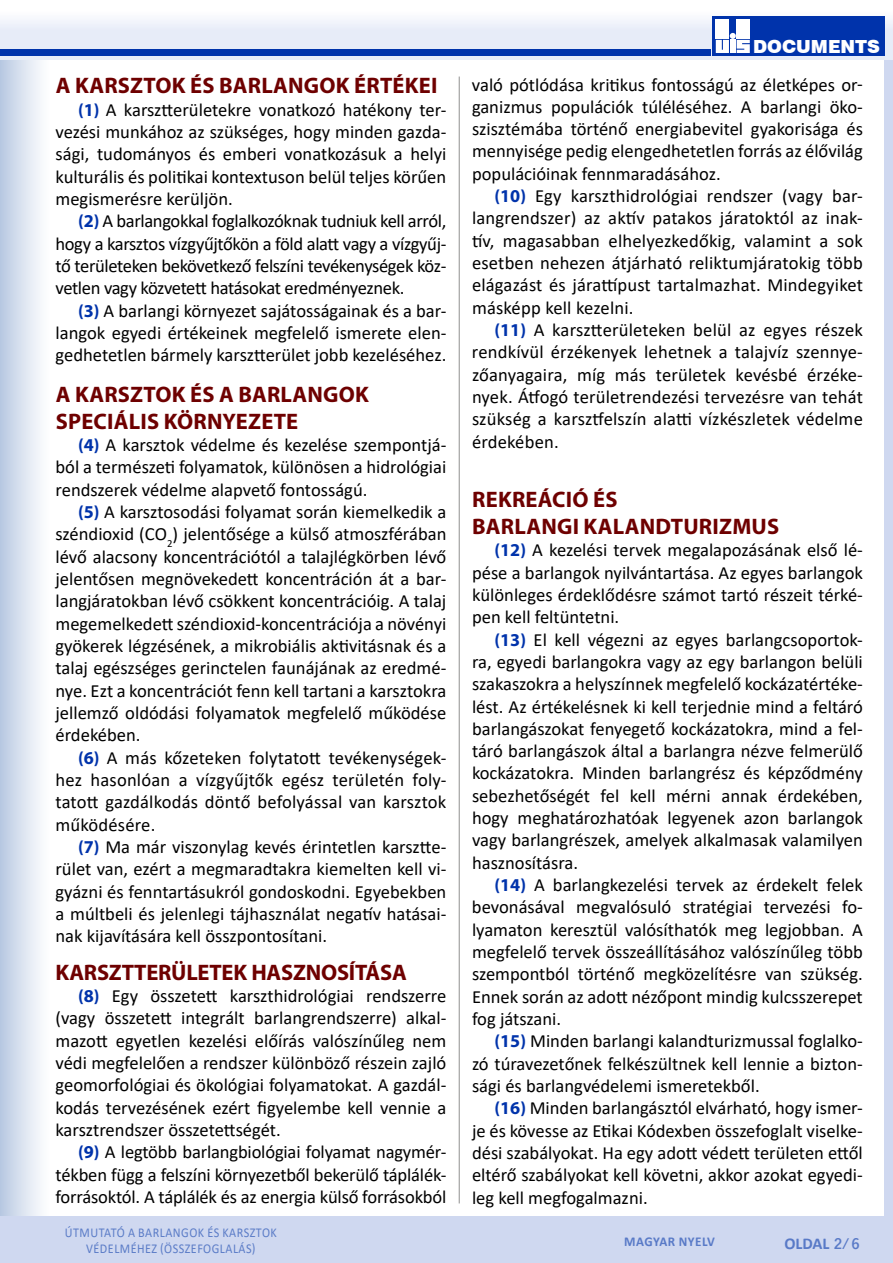
<style>
.page{position:relative;width:893px;height:1263px;background:#fff}
.page>*{position:absolute;margin:0;border:0;box-sizing:border-box;transform-origin:0 0}
.t1{font:700 22.5px/27px "Myriad Pro";letter-spacing:.01em;color:#6e0000}
.t2{font:700 22.5px "Myriad Pro";letter-spacing:-.01em;color:#6e0000}
.t3{font:18.6px/22.4px "Calibri";color:#000;text-align:justify}
.t4{font:900 18px "Swiss 721 BT";color:#fff}
.t5{font:700 16.5px "Calibri";color:#597ac7}
.t6{font:13.5px/16.2px "Calibri";letter-spacing:.04em;color:#5b7cc7;text-align:center;scale:.9 1}
.t7{font:700 13.5px "Calibri";letter-spacing:.04em;color:#597ac7}
.s1{font-family:"Myriad Pro";font-weight:700;font-size:18.15px;color:#0033ab}
.s2{font-family:"Hamburg";font-weight:500;font-size:15px}
</style>
<div class="page">
<div style="left:0;top:59px;width:51px;height:1158px;background:linear-gradient(to right,#bacae3,#fff)"></div>
<div style="left:0;top:1217px;width:893px;height:46px;background:#cfd8f0"></div>
<div style="left:885px;top:59px;width:8px;height:1159px;background:#cfd8f0"></div>
<svg style="left:0;top:16px;width:893px;height:43px"></svg>
<div style="left:0;top:49px;width:710px;height:7px;background:#0033ab"></div>
<div style="left:712px;top:16px;width:172px;height:40px;background:#0033ab"></div>
<div style="left:716px;top:19px;width:13px;height:20px;background:#fff"></div>
<svg style="left:716px;top:33px;width:34px;height:20px"></svg>
<div style="left:737px;top:19px;width:13px;height:20px;background:#fff"></div>
<hr style="left:459px;top:77px;width:1px;height:1126px;background:#9d9d9c">
<p class="t1" style="left:56px;top:72px;width:383px">A KARSZTOK ÉS BARLANGOK ÉRTÉKEI</p>
<p class="t3" style="left:56px;top:98px;width:392px;text-indent:22px"><span class="s1">(1)</span> A karsztterületekre vonatkozó hatékony ter&shy;vezési munkához az szükséges, hogy minden gazda&shy;sági, tudományos és emberi vonatkozásuk a helyi kulturális és politikai kontextuson belül teljes körűen megismerésre kerüljön.</p>
<p class="t3" style="left:55px;top:210px;width:392px;text-indent:23px"><span class="s1">(2)</span> A barlangokkal foglalkozóknak tudniuk kell arról, hogy a karsztos vízgyűjtőkön a föld alatt vagy a vízgyűj&shy;tő területeken bekövetkező felszíni tevékenységek köz&shy;vetlen vagy közvetett hatásokat eredményeznek.</p>
<p class="t3" style="left:56px;top:299px;width:392px;text-indent:22px"><span class="s1">(3)</span> A barlangi környezet sajátosságainak és a bar&shy;langok egyedi értékeinek megfelelő ismerete elen&shy;gedhetetlen bármely karsztterület jobb kezeléséhez.</p>
<p class="t1" style="left:56px;top:380px;width:315px">A KARSZTOK ÉS A BARLANGOK<br>SPECIÁLIS KÖRNYEZETE</p>
<p class="t3" style="left:56px;top:433px;width:392px;text-indent:22px"><span class="s1">(4)</span> A karsztok védelme és kezelése szempontjá&shy;ból a természeti folyamatok, különösen a hidrológiai rendszerek védelme alapvető fontosságú.</p>
<p class="t3" style="left:55px;top:500px;width:392px;text-indent:23px"><span class="s1">(5)</span> A karsztosodási folyamat során kiemelkedik a széndioxid (CO<sub>2</sub>) jelentősége a külső atmoszférában lévő alacsony koncentrációtól a talajlégkörben lévő jelentősen megnövekedett koncentráción át a bar&shy;langjáratokban lévő csökkent koncentrációig. A talaj megemelkedett széndioxid-koncentrációja a növényi gyökerek légzésének, a mikrobiális aktivitásnak és a talaj egészséges gerinctelen faunájának az eredmé&shy;nye. Ezt a koncentrációt fenn kell tartani a karsztokra jellemző oldódási folyamatok megfelelő működése érdekében.</p>
<p class="t3" style="left:56px;top:746px;width:392px;text-indent:22px"><span class="s1">(6)</span> A más kőzeteken folytatott tevékenységek&shy;hez hasonlóan a vízgyűjtők egész területén foly&shy;tatott gazdálkodás döntő befolyással van karsztok működésére.</p>
<p class="t3" style="left:56px;top:835px;width:392px;text-indent:22px"><span class="s1">(7)</span> Ma már viszonylag kevés érintetlen karsztte&shy;rület van, ezért a megmaradtakra kiemelten kell vi&shy;gyázni és fenntartásukról gondoskodni. Egyebekben a múltbeli és jelenlegi tájhasználat negatív hatásai&shy;nak kijavítására kell összpontosítani.</p>
<p class="t2" style="left:56px;top:957px;width:353px">KARSZTTERÜLETEK HASZNOSÍTÁSA</p>
<p class="t3" style="left:56px;top:984px;width:392px;text-indent:22px"><span class="s1">(8)</span> Egy összetett karszthidrológiai rendszerre (vagy összetett integrált barlangrendszerre) alkal&shy;mazott egyetlen kezelési előírás valószínűleg nem védi megfelelően a rendszer különböző részein zajló geomorfológiai és ökológiai folyamatokat. A gazdál&shy;kodás tervezésének ezért figyelembe kell vennie a karsztrendszer összetettségét.</p>
<p class="t3" style="left:56px;top:1140px;width:392px;text-indent:22px"><span class="s1">(9)</span> A legtöbb barlangbiológiai folyamat nagymér&shy;tékben függ a felszíni környezetből bekerülő táplálék&shy;forrásoktól. A táplálék és az energia külső forrásokból</p>
<p class="t6" style="left:65px;top:1224px;width:237px">ÚTMUTATÓ A BARLANGOK ÉS KARSZTOK<br>VÉDELMÉHEZ (ÖSSZEFOGLALÁS)</p>
<p class="t4" style="left:753px;top:36px;width:129px">DOCUMENTS</p>
<p class="t3" style="left:472px;top:73px;width:392px">való pótlódása kritikus fontosságú az életképes or&shy;ganizmus populációk túléléséhez. A barlangi öko&shy;szisztémába történő energiabevitel gyakorisága és mennyisége pedig elengedhetetlen forrás az élővilág populációinak fennmaradásához.</p>
<p class="t3" style="left:472px;top:184px;width:392px;text-indent:22px"><span class="s1">(10)</span> Egy karszthidrológiai rendszer (vagy bar&shy;langrendszer) az aktív patakos járatoktól az inak&shy;tív, magasabban elhelyezkedőkig, valamint a sok esetben nehezen átjárható reliktumjáratokig több elágazást és járattípust tartalmazhat. Mindegyiket másképp kell kezelni.</p>
<p class="t3" style="left:472px;top:318px;width:392px;text-indent:23px"><span class="s1">(11)</span> A karsztterületeken belül az egyes részek rendkívül érzékenyek lehetnek a talajvíz szennye&shy;zőanyagaira, míg más területek kevésbé érzéke&shy;nyek. Átfogó területrendezési tervezésre van tehát szükség a karsztfelszín alatti vízkészletek védelme érdekében.</p>
<p class="t1" style="left:472px;top:485px;width:309px">REKREÁCIÓ ÉS<br>BARLANGI KALANDTURIZMUS</p>
<p class="t3" style="left:472px;top:538px;width:392px;text-indent:22px"><span class="s1">(12)</span> A kezelési tervek megalapozásának első lé&shy;pése a barlangok nyilvántartása. Az egyes barlangok különleges érdeklődésre számot tartó részeit térké&shy;pen kell feltüntetni.</p>
<p class="t3" style="left:472px;top:628px;width:392px;text-indent:22px"><span class="s1">(13)</span> El kell végezni az egyes barlangcsoportok&shy;ra, egyedi barlangokra vagy az egy barlangon belüli szakaszokra a helyszínnek megfelelő kockázatértéke&shy;lést. Az értékelésnek ki kell terjednie mind a feltáró barlangászokat fenyegető kockázatokra, mind a fel&shy;táró barlangászok által a barlangra nézve felmerülő kockázatokra. Minden barlangrész és képződmény sebezhetőségét fel kell mérni annak érdekében, hogy meghatározhatóak legyenek azon barlangok vagy barlangrészek, amelyek alkalmasak valamilyen hasznosításra.</p>
<p class="t3" style="left:472px;top:873px;width:392px;text-indent:23px"><span class="s1">(14)</span> A barlangkezelési tervek az érdekelt felek bevonásával megvalósuló stratégiai tervezési fo&shy;lyamaton keresztül valósíthatók meg legjobban. A megfelelő tervek összeállításához valószínűleg több szempontból történő megközelítésre van szükség.<br>Ennek során az adott nézőpont mindig kulcsszerepet fog játszani.</p>
<p class="t3" style="left:472px;top:1029px;width:392px;text-indent:22px"><span class="s1">(15)</span> Minden barlangi kalandturizmussal foglalko&shy;zó túravezetőnek felkészültnek kell lennie a bizton&shy;sági és barlangvédelemi ismeretekből.</p>
<p class="t3" style="left:472px;top:1096px;width:392px;text-indent:22px"><span class="s1">(16)</span> Minden barlangásztól elvárható, hogy ismer&shy;je és kövesse az Etikai Kódexben összefoglalt viselke&shy;dési szabályokat. Ha egy adott védett területen ettől eltérő szabályokat kell követni, akkor azokat egyedi&shy;leg kell megfogalmazni.</p>
<p class="t7" style="left:624px;top:1232px;width:92px">MAGYAR NYELV</p>
<p class="t5" style="left:784px;top:1232px;width:77px">OLDAL <span class="s2">2/6</span></p>
</div>
